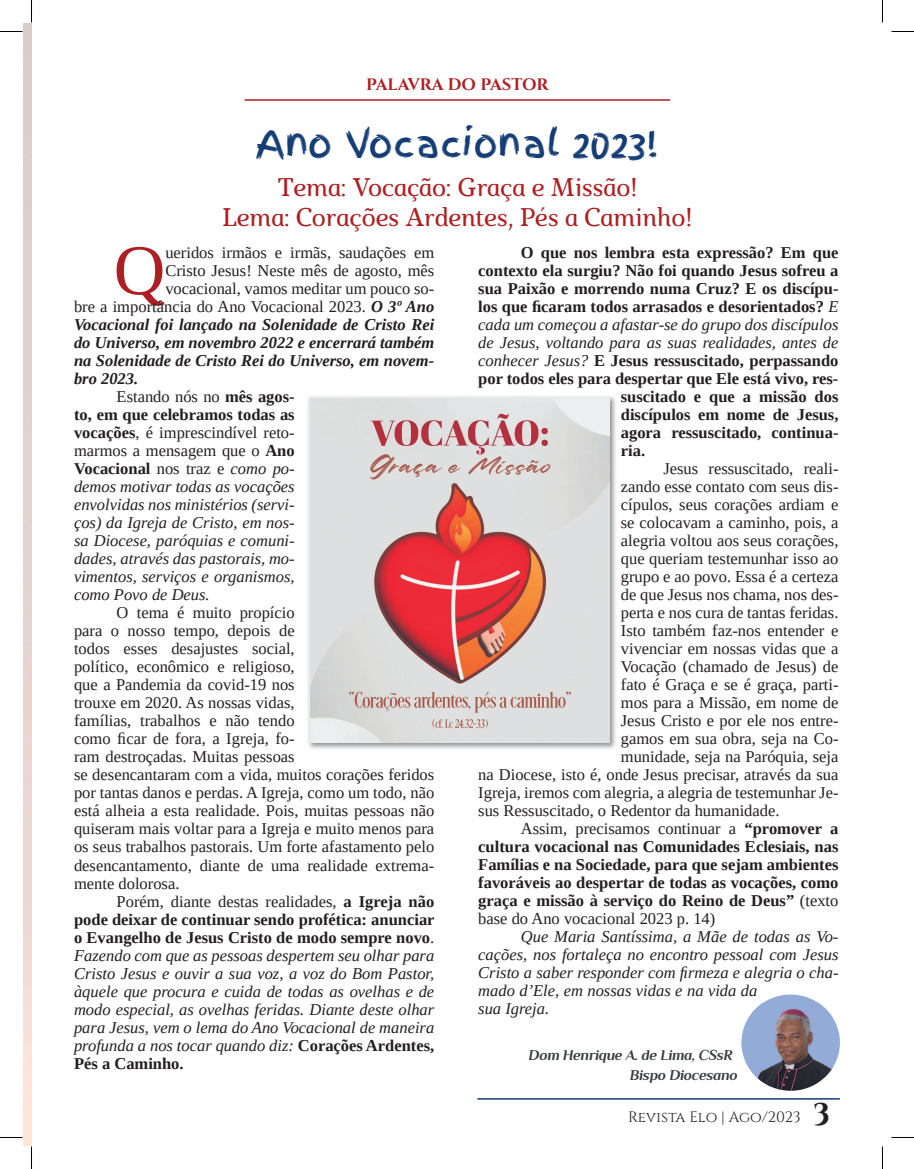
<style>
.page{position:relative;width:914px;height:1169px;background:#fff}
.page>*{position:absolute;margin:0;border:0;box-sizing:border-box;transform-origin:0 0}
.t1{font:71.55px "Tinos";color:#ad1f23}
.t2{font:37.5px "Finger Paint";color:#153d75}
.t3{font:italic 25.5px/30px "Marta";color:#ad1f23;text-align:center}
.t4{font:16.5px/18px "Tinos";color:#231f20}
.t5{font:italic 16.5px/18px "Tinos";color:#231f20;text-align:justify}
.t6{font:700 16.5px "Tinos";color:#231f20}
.t7{font:italic 700 16.5px "Tinos";color:#231f20}
.t8{font:16.5px "Cinzel";letter-spacing:-.005em;color:#ad1f23}
.t9{font:italic 700 15px/20.5px "Philosopher";letter-spacing:-.02em;color:#383c3f}
.t10{font:15px "Cinzel";color:#231f20}
.s1{font-weight:700;font-style:italic}
.s2{font-weight:700}
.s3{font-weight:400}
.s4{font-weight:400;font-style:italic}
.s5{font-style:normal}
.s6{font-weight:700;font-style:normal}
.s7{font-size:30px}
</style>
<div class="page">
<hr style="left:477px;top:1098px;width:362px;height:1px;background:#153d75">
<svg style="left:741px;top:994px;width:98px;height:96px;background:#7b7c92"></svg>
<img style="left:751px;top:1002px;width:34px;height:88px">
<hr style="left:245px;top:99px;width:425px;height:2px;background:#ad1f23">
<img style="left:308px;top:396px;width:308px;height:353px">
<img style="left:308px;top:397px;width:301px;height:346px">
<svg style="left:0;top:31px;width:22px;height:1px"></svg>
<svg style="left:891px;top:31px;width:22px;height:1px"></svg>
<svg style="left:0;top:1137px;width:22px;height:1px"></svg>
<svg style="left:891px;top:1137px;width:22px;height:1px"></svg>
<svg style="left:31px;top:0;width:1px;height:23px"></svg>
<svg style="left:31px;top:1146px;width:1px;height:23px"></svg>
<svg style="left:882px;top:0;width:1px;height:23px"></svg>
<svg style="left:882px;top:1146px;width:1px;height:23px"></svg>
<p class="t8" style="left:366px;top:74px;width:184px">PALAVRA DO PASTOR</p>
<h2 class="t2" style="left:256px;top:115px;width:403px">Ano Vocacional 2023!</h2>
<h3 class="t3" style="left:222px;top:173px;width:470px">Tema: Vocação: Graça e Missão!<br>Lema: Corações Ardentes, Pés a Caminho!</h3>
<h1 class="t1" style="left:114px;top:224px;width:53px">Q</h1>
<p class="t4" style="left:165px;top:243px;width:270px">ueridos irmãos e irmãs, saudações em</p>
<p class="t4" style="left:165px;top:261px;width:270px">Cristo Jesus! Neste mês de agosto, mês</p>
<p class="t4" style="left:165px;top:279px;width:270px">vocacional, vamos meditar um pouco so-</p>
<p class="t4" style="left:74px;top:298px;width:362px">bre a importância do Ano Vocacional 2023. <span class="s1">O 3º Ano</span></p>
<p class="t7" style="left:74px;top:314px;width:362px">Vocacional foi lançado na Solenidade de Cristo Rei</p>
<p class="t7" style="left:74px;top:332px;width:361px">do Universo, em novembro 2022 e encerrará também</p>
<p class="t7" style="left:74px;top:350px;width:362px">na Solenidade de Cristo Rei do Universo, em novem-</p>
<p class="t7" style="left:74px;top:368px;width:66px">bro 2023.</p>
<p class="t4" style="left:117px;top:388px;width:179px">Estando nós no <span class="s2">mês agos-</span></p>
<p class="t6" style="left:74px;top:403px;width:222px">to, em que celebramos todas as</p>
<p class="t4" style="left:74px;top:424px;width:222px"><span class="s2">vocações</span>, é imprescindível reto-</p>
<p class="t4" style="left:74px;top:442px;width:222px">marmos a mensagem que o <span class="s2">Ano</span></p>
<p class="t6" style="left:74px;top:457px;width:222px">Vocacional <span class="s3">nos traz e</span> <span class="s4">como po-</span></p>
<p class="t5" style="left:74px;top:478px;width:222px">demos motivar todas as vocações</p>
<p class="t5" style="left:74px;top:496px;width:222px">envolvidas nos ministérios (servi-</p>
<p class="t5" style="left:74px;top:514px;width:222px">ços) da Igreja de Cristo, em nos-</p>
<p class="t5" style="left:74px;top:532px;width:222px">sa Diocese, paróquias e comuni-</p>
<p class="t5" style="left:74px;top:550px;width:222px">dades, através das pastorais, mo-</p>
<p class="t5" style="left:74px;top:568px;width:222px">vimentos, serviços e organismos,</p>
<p class="t5" style="left:74px;top:586px;width:137px">como Povo de Deus.</p>
<p class="t4" style="left:74px;top:604px;width:362px;text-indent:43px">O tema é muito propício<br>para o nosso tempo, depois de<br>todos esses desajustes social,<br>político, econômico e religioso,<br>que a Pandemia da covid-19 nos<br>trouxe em 2020. As nossas vidas,<br>famílias, trabalhos e não tendo<br>como ficar de fora, a Igreja, fo-<br>ram destroçadas. Muitas pessoas<br>se desencantaram com a vida, muitos corações feridos por tantas danos e perdas. A Igreja, como um todo, não está alheia a esta realidade. Pois, muitas pessoas não quiseram mais voltar para a Igreja e muito menos para os seus trabalhos pastorais. Um forte afastamento pelo desencantamento, diante de uma realidade extrema&shy;mente dolorosa.</p>
<p class="t5" style="left:74px;top:892px;width:362px;text-indent:43px"><span class="s5">Porém, diante destas realidades,</span> <span class="s6">a Igreja não pode deixar de continuar sendo profética: anunciar o Evangelho de Jesus Cristo de modo sempre novo</span><span class="s5">.<br></span>Fazendo com que as pessoas despertem seu olhar para Cristo Jesus e ouvir a sua voz, a voz do Bom Pastor, àquele que procura e cuida de todas as ovelhas e de modo especial, as ovelhas feridas. Diante deste olhar para Jesus, vem o lema do Ano Vocacional de maneira profunda a nos tocar quando diz: <span class="s6">Corações Ardentes, Pés a Caminho.</span></p>
<p class="t6" style="left:520px;top:241px;width:319px">O que nos lembra esta expressão? Em que</p>
<p class="t6" style="left:478px;top:259px;width:362px">contexto ela surgiu? Não foi quando Jesus sofreu a</p>
<p class="t6" style="left:478px;top:277px;width:361px">sua Paixão e morrendo numa Cruz? E os discípu-</p>
<p class="t6" style="left:478px;top:295px;width:361px">los que ficaram todos arrasados e desorientados? <span class="s4">E</span></p>
<p class="t5" style="left:478px;top:315px;width:361px">cada um começou a afastar-se do grupo dos discípulos</p>
<p class="t5" style="left:478px;top:333px;width:361px">de Jesus, voltando para as suas realidades, antes de</p>
<p class="t6" style="left:478px;top:349px;width:361px"><span class="s4">conhecer Jesus?</span> E Jesus ressuscitado, perpassando</p>
<p class="t6" style="left:478px;top:367px;width:361px">por todos eles para despertar que Ele está vivo, res-</p>
<p class="t6" style="left:620px;top:385px;width:219px">suscitado e que a missão dos</p>
<p class="t6" style="left:620px;top:403px;width:219px">discípulos em nome de Jesus,</p>
<p class="t6" style="left:620px;top:421px;width:219px">agora ressuscitado, continua-</p>
<p class="t6" style="left:620px;top:439px;width:26px">ria.</p>
<p class="t4" style="left:663px;top:459px;width:176px">Jesus ressuscitado, reali-</p>
<p class="t4" style="left:620px;top:477px;width:219px">zando esse contato com seus dis-</p>
<p class="t4" style="left:620px;top:495px;width:219px">cípulos, seus corações ardiam e</p>
<p class="t4" style="left:620px;top:513px;width:219px">se colocavam a caminho, pois, a</p>
<p class="t4" style="left:620px;top:531px;width:219px">alegria voltou aos seus corações,</p>
<p class="t4" style="left:620px;top:549px;width:219px">que queriam testemunhar isso ao</p>
<p class="t4" style="left:620px;top:567px;width:219px">grupo e ao povo. Essa é a certeza</p>
<p class="t4" style="left:620px;top:585px;width:219px">de que Jesus nos chama, nos des-</p>
<p class="t4" style="left:620px;top:603px;width:219px">perta e nos cura de tantas feridas.</p>
<p class="t4" style="left:620px;top:621px;width:219px">Isto também faz-nos entender e</p>
<p class="t4" style="left:620px;top:639px;width:219px">vivenciar em nossas vidas que a</p>
<p class="t4" style="left:620px;top:657px;width:219px">Vocação (chamado de Jesus) de</p>
<p class="t4" style="left:620px;top:675px;width:219px">fato é Graça e se é graça, parti-</p>
<p class="t4" style="left:620px;top:693px;width:219px">mos para a Missão, em nome de</p>
<p class="t4" style="left:620px;top:711px;width:219px">Jesus Cristo e por ele nos entre-</p>
<p class="t4" style="left:620px;top:729px;width:219px">gamos em sua obra, seja na Co-</p>
<p class="t4" style="left:620px;top:747px;width:219px">munidade, seja na Paróquia, seja</p>
<p class="t4" style="left:478px;top:765px;width:362px">na Diocese, isto é, onde Jesus precisar, através da sua</p>
<p class="t4" style="left:478px;top:783px;width:362px">Igreja, iremos com alegria, a alegria de testemunhar Je-</p>
<p class="t4" style="left:478px;top:801px;width:303px">sus Ressuscitado, o Redentor da humanidade.</p>
<p class="t4" style="left:520px;top:819px;width:319px">Assim, precisamos continuar a <span class="s2">“promover a</span></p>
<p class="t6" style="left:478px;top:835px;width:361px">cultura vocacional nas Comunidades Eclesiais, nas</p>
<p class="t6" style="left:478px;top:853px;width:361px">Famílias e na Sociedade, para que sejam ambientes</p>
<p class="t6" style="left:478px;top:871px;width:362px">favoráveis ao despertar de tod as as vocações, como</p>
<p class="t6" style="left:478px;top:889px;width:361px">graça e missão à serviço do Reino de Deus” <span class="s3">(texto</span></p>
<p class="t4" style="left:478px;top:909px;width:238px">base do Ano vocacional 2023 p. 14)</p>
<p class="t5" style="left:478px;top:927px;width:362px;text-align:left;text-indent:43px">Que Maria Santíssima, a Mãe de todas as Vo&shy;cações, nos fortaleça no encontro pessoal com Jesus Cristo a saber responder com firmeza e alegria o cha&shy;mado d’Ele, em nossas vidas e na vida da<br>sua Igreja.</p>
<p class="t9" style="left:629px;top:1044px;width:109px;text-indent:-101px">Dom Henrique A. de Lima, CSsR<br>Bispo Diocesano</p>
<p class="t10" style="left:628px;top:1107px;width:203px">Revista Elo | Ago/2023 <span class="s7">3</span></p>
</div>
